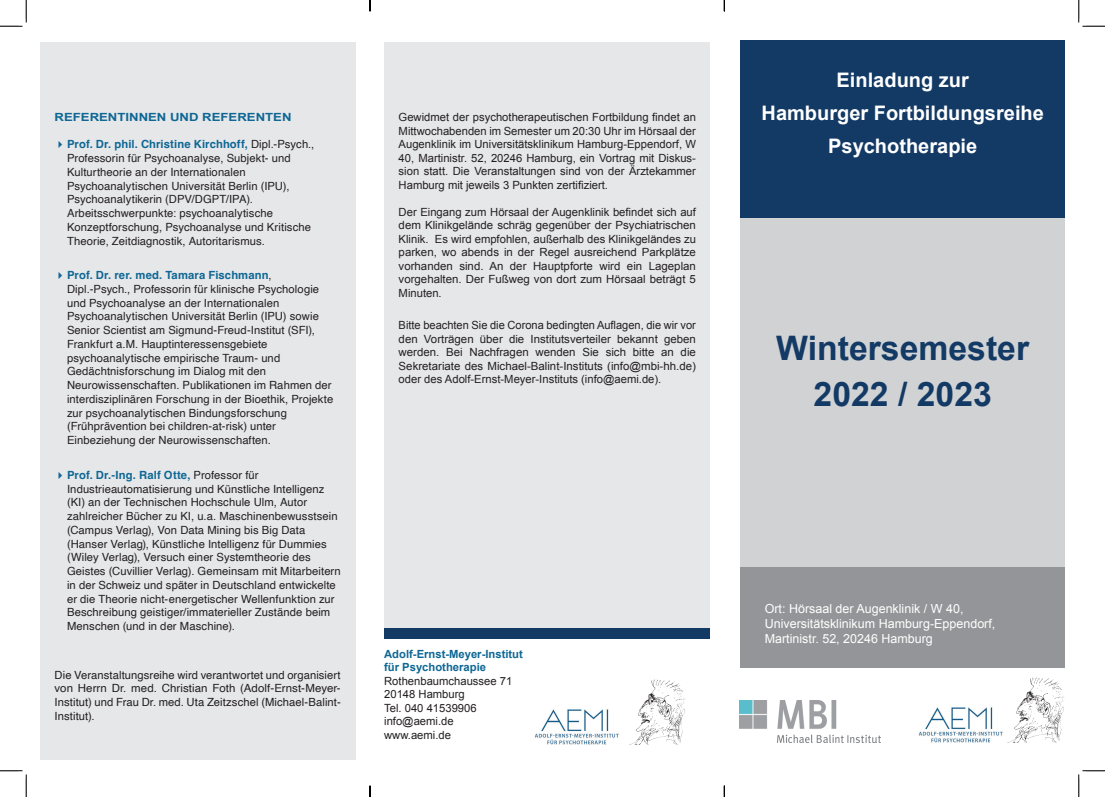
<style>
.page{position:relative;width:1105px;height:797px;background:#fff}
.page>*{position:absolute;margin:0;border:0;box-sizing:border-box;transform-origin:0 0}
.t1{font:700 33.75px/46.2px "Arial";color:#133a65;text-align:center}
.t2{font:700 20px/33.2px "Arial";color:#fff;text-align:center}
.t3{font:12.5px/15px "Arial";color:#fff}
.t4{font:11.25px/13.8px "Helvetica";letter-spacing:.01em;color:#231f20}
.t5{font:11.25px/13.5px "Arial";color:#231f20;text-align:justify}
.t6{font:700 11.25px/13.5px "Arial";color:#0e6794}
.t7{font:700 11.25px "Arial";color:#0e6794;scale:1.17 1}
.s1{color:#0e6794}
.s2{font-weight:700;color:#0e6794}
</style>
<div class="page">
<div style="left:740px;top:40px;width:324px;height:179px;background:#133a65"></div>
<img style="left:740px;top:700px;width:140px;height:42px">
<img style="left:1010px;top:677px;width:54px;height:65px">
<img style="left:918px;top:707px;width:85px;height:35px">
<div style="left:740px;top:219px;width:324px;height:417px;background:#d1d2d4"></div>
<div style="left:740px;top:567px;width:324px;height:100px;background:#939598"></div>
<div style="left:384px;top:42px;width:326px;height:589px;background:#e6e7e9"></div>
<div style="left:41px;top:42px;width:315px;height:718px;background:#e6e7e9"></div>
<div style="left:384px;top:628px;width:326px;height:10px;background:#133a65"></div>
<img style="left:631px;top:679px;width:55px;height:65px">
<img style="left:534px;top:709px;width:85px;height:35px">
<svg style="left:0;top:0;width:27px;height:27px"></svg>
<svg style="left:0;top:770px;width:27px;height:27px"></svg>
<svg style="left:1078px;top:0;width:27px;height:27px"></svg>
<svg style="left:1078px;top:770px;width:27px;height:27px"></svg>
<svg style="left:369px;top:0;width:2px;height:11px"></svg>
<svg style="left:369px;top:785px;width:2px;height:12px"></svg>
<svg style="left:724px;top:785px;width:1px;height:12px"></svg>
<p class="t7" style="left:55px;top:110px;width:204px">REFERENTINNEN UND REFERENTEN</p>
<p class="t4" style="left:67px;top:138px;width:249px;text-indent:-12px"><span class="s1">✔</span><span class="s2">Prof. Dr. phil. Christine Kirchhoff,</span> Dipl.-Psych., Professorin für Psychoanalyse, Subjekt- und Kulturtheorie an der Internationalen Psychoanalytischen Universität Berlin (IPU), Psychoanalytikerin (DPV/DGPT/IPA).<br>Arbeitsschwerpunkte: psychoanalytische Konzeptforschung, Psychoanalyse und Kritische Theorie, Zeitdiagnostik, Autoritarismus.</p>
<p class="t4" style="left:67px;top:269px;width:268px;text-indent:-12px"><span class="s1">✔</span><span class="s2">Prof. Dr. rer. med. Tamara Fischmann</span>, Dipl.-Psych., Professorin für klinische Psychologie und Psychoanalyse an der Internationalen Psychoanalytischen Universität Berlin (IPU) sowie Senior Scientist am Sigmund-Freud-Institut (SFI), Frankfurt a.M. Hauptinteressensgebiete psychoanalytische empirische Traum- und Gedächtnisforschung im Dialog mit den Neurowissenschaften. Publikationen im Rahmen der interdisziplinären Forschung in der Bioethik, Projekte zur psychoanalytischen Bindungsforschung (Frühprävention bei children-at-risk) unter Einbeziehung der Neurowissenschaften.</p>
<p class="t4" style="left:67px;top:468px;width:275px;text-indent:-12px"><span class="s1">✔</span><span class="s2">Prof. Dr.-Ing. Ralf Otte,</span> Professor für Industrieautomatisierung und Künstliche Intelligenz (KI) an der Technischen Hochschule Ulm, Autor zahlreicher Bücher zu KI, u.a. Maschinenbewusstsein (Campus Verlag), Von Data Mining bis Big Data (Hanser Verlag), Künstliche Intelligenz für Dummies (Wiley Verlag), Versuch einer Systemtheorie des Geistes (Cuvillier Verlag). Gemeinsam mit Mitarbeitern in der Schweiz und später in Deutschland entwickelte er die Theorie nicht-energetischer Wellenfunktion zur Beschreibung geistiger/immaterieller Zustände beim Menschen (und in der Maschine).</p>
<p class="t4" style="left:55px;top:668px;width:288px;text-align:justify">Die Veranstaltungsreihe wird verantwortet und organisiert von Herrn Dr. med. Christian Foth (Adolf-Ernst-Meyer-Institut) und Frau Dr. med. Uta Zeitzschel (Michael-Balint-Institut).</p>
<p class="t5" style="left:399px;top:110px;width:299px">Gewidmet der psychotherapeutischen Fortbildung findet an Mittwochabenden im Semester um 20:30 Uhr im Hörsaal der Augenklinik im Universitätsklinikum Hamburg-Eppendorf, W 40, Martinistr. 52, 20246 Hamburg, ein Vortrag mit Diskus&shy;sion statt. Die Veranstaltungen sind von der Ärztekammer Hamburg mit jeweils 3 Punkten zertifiziert.</p>
<p class="t5" style="left:399px;top:205px;width:299px">Der Eingang zum Hörsaal der Augenklinik befindet sich auf dem Klinikgelände schräg gegenüber der Psychiatrischen Klinik. Es wird empfohlen, außerhalb des Klinikgeländes zu parken, wo abends in der Regel ausreichend Parkplätze vorhanden sind. An der Hauptpforte wird ein Lageplan vorgehalten. Der Fußweg von dort zum Hörsaal beträgt 5<br>Minuten.</p>
<p class="t5" style="left:399px;top:318px;width:299px">Bitte beachten Sie die Corona bedingten Auflagen, die wir vor den Vorträgen über die Institutsverteiler bekannt geben werden. Bei Nachfragen wenden Sie sich bitte an die Sekretariate des Michael-Balint-Instituts (info@mbi-hh.de) oder des Adolf-Ernst-Meyer-Instituts (info@aemi.de).</p>
<p class="t6" style="left:384px;top:647px;width:140px">Adolf-Ernst-Meyer-Institut für Psychotherapie</p>
<p class="t5" style="left:384px;top:674px;width:130px;text-align:left">Rothenbaumchaussee 71<br>20148 Hamburg<br>Tel. 040 41539906 info@aemi.de www.aemi.de</p>
<h2 class="t2" style="left:762px;top:64px;width:284px">Einladung zur<br>Hamburger Fortbildungsreihe<br>Psychotherapie</h2>
<h1 class="t1" style="left:776px;top:326px;width:254px">Wintersemester<br>2022 / 2023</h1>
<p class="t3" style="left:765px;top:601px;width:232px">Ort: Hörsaal der Augenklinik / W 40,<br>Universitätsklinikum Hamburg-Eppendorf,<br>Martinistr. 52, 20246 Hamburg</p>
</div>
